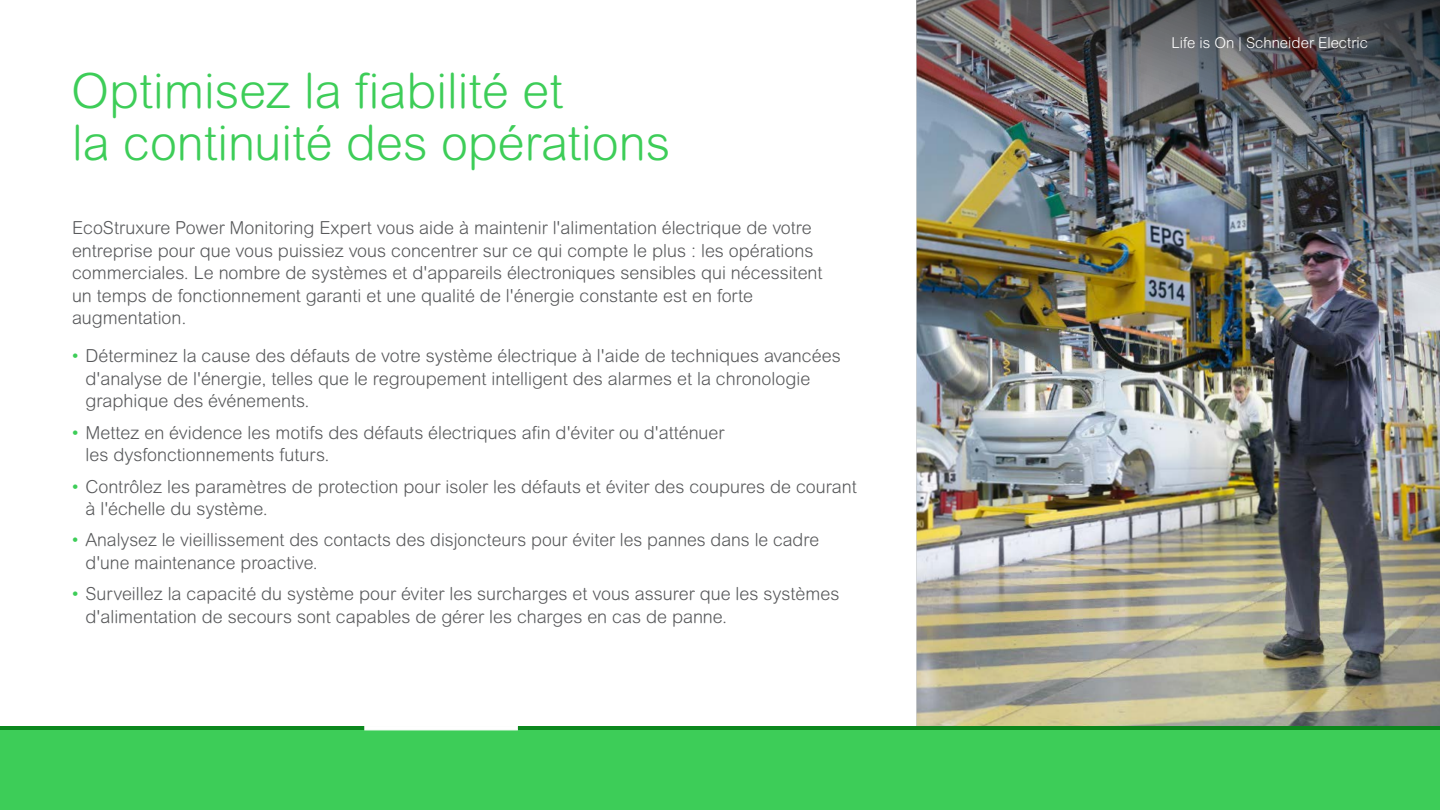
<style>
.page{position:relative;width:1440px;height:810px;background:#fff}
.page>*{position:absolute;margin:0;border:0;box-sizing:border-box;transform-origin:0 0}
.t1{font:300 48.75px/52.5px "Arial Rounded MT Pro";color:#3dcd58}
.t2{font:300 18px/22.5px "Arial Rounded MT Pro";color:#58595b}
.t3{font:300 15px "Arial Rounded MT Pro";color:#fff}
.s1{font-weight:400;color:#3dcd58}
</style>
<div class="page">
<img style="left:917px;top:0;width:523px;height:726px">
<div style="left:0;top:726px;width:1440px;height:84px;background:#3dcd58"></div>
<hr style="left:0;top:726px;width:1440px;height:4px;background:#0c881e">
<svg style="left:365px;top:726px;width:152px;height:4px"></svg>
<h1 class="t1" style="left:71px;top:67px;width:600px">Optimisez la fiabilité et<br>la continuité des opérations</h1>
<p class="t2" style="left:72px;top:217px;width:752px">EcoStruxure Power Monitoring Expert vous aide à maintenir l'alimentation électrique de votre entreprise pour que vous puissiez vous concentrer sur ce qui compte le plus : les opérations commerciales. Le nombre de systèmes et d'appareils électroniques sensibles qui nécessitent un temps de fonctionnement garanti et une qualité de l'énergie constante est en forte augmentation.</p>
<p class="t2" style="left:86px;top:345px;width:757px;text-indent:-14px"><span class="s1">•</span> Déterminez la cause des défauts de votre système électrique à l'aide de techniques avancées d'analyse de l'énergie, telles que le regroupement intelligent des alarmes et la chronologie graphique des événements.</p>
<p class="t2" style="left:86px;top:422px;width:640px;text-indent:-14px"><span class="s1">•</span> Mettez en évidence les motifs des défauts électriques afin d'éviter ou d'atténuer les dysfonctionnements futurs.</p>
<p class="t2" style="left:86px;top:476px;width:773px;text-indent:-14px"><span class="s1">•</span> Contrôlez les paramètres de protection pour isoler les défauts et éviter des coupures de courant à l'échelle du système.</p>
<p class="t2" style="left:85px;top:530px;width:735px;text-indent:-13px"><span class="s1">•</span> Analysez le vieillissement des contacts des disjoncteurs pour éviter les pannes dans le cadre d'une maintenance proactive.</p>
<p class="t2" style="left:86px;top:584px;width:755px;text-indent:-14px"><span class="s1">•</span> Surveillez la capacité du système pour éviter les surcharges et vous assurer que les systèmes d'alimentation de secours sont capables de gérer les charges en cas de panne.</p>
<p class="t3" style="left:1172px;top:34px;width:198px">Life is On | Schneider Electric</p>
</div>
